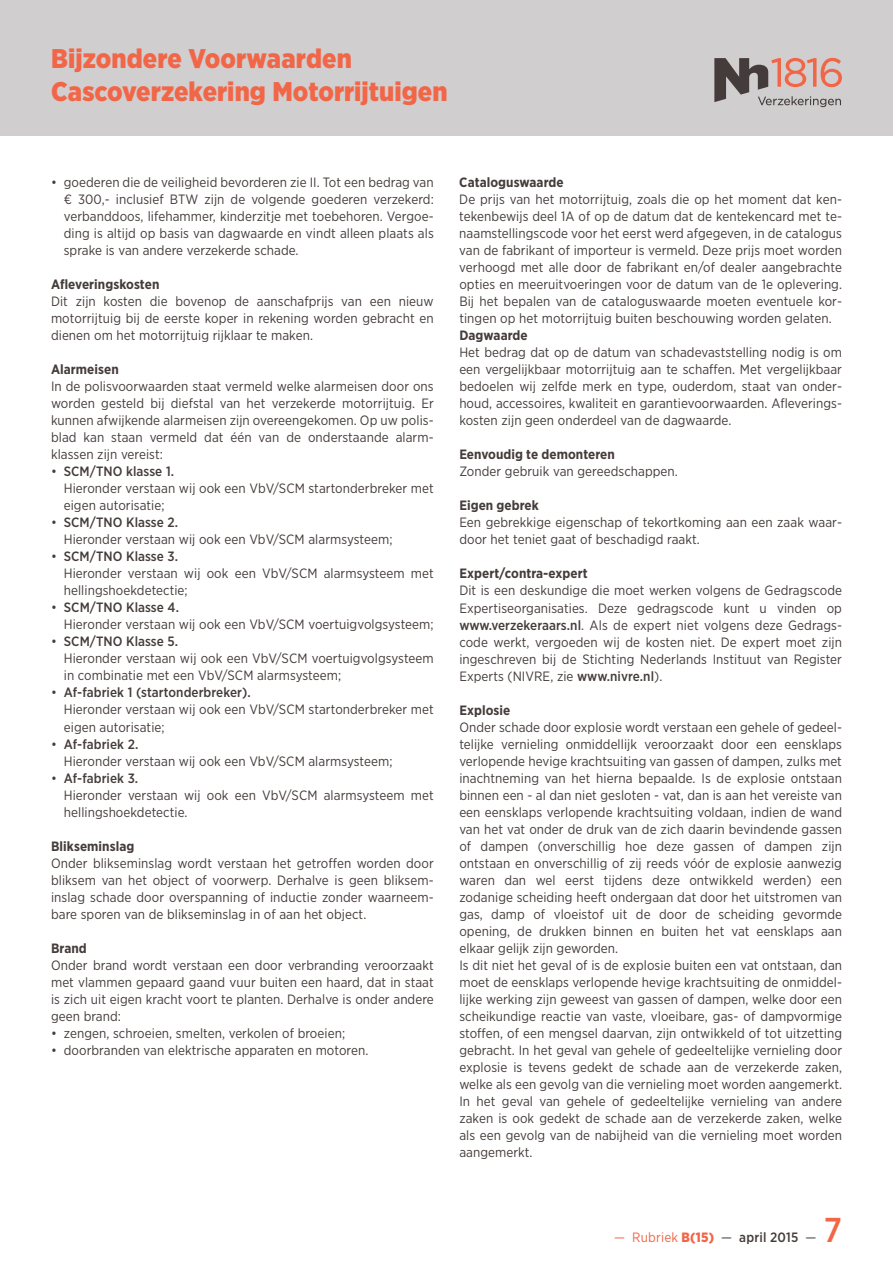
<style>
.page{position:relative;width:893px;height:1263px;background:#fff}
.page>*{position:absolute;margin:0;border:0;box-sizing:border-box;transform-origin:0 0}
.t1{font:500 34.5px "Gotham Narrow";color:#f26648}
.t2{font:900 27px/33px "Gotham Narrow";letter-spacing:.005em;color:#f26648}
.t3{font:13.5px/17px "Gotham Narrow";letter-spacing:.005em;color:#443c3a}
.t4{font:700 13.5px "Gotham Narrow";letter-spacing:.005em;color:#443c3a}
.t5{font:500 13.5px "Gotham Narrow";letter-spacing:.015em;color:#443c3a}
.s1{font-weight:500}
.s2{font-weight:400;color:#f26648}
.s3{font-weight:900;color:#f26648}
.s4{font-weight:400}
</style>
<div class="page">
<div style="left:0;top:0;width:893px;height:136px;background:#d0cece"></div>
<svg style="left:714px;top:58px;width:128px;height:49px"></svg>
<h2 class="t2" style="left:51px;top:41px;width:398px">Bijzondere Voorwaarden<br>Cascoverzekering Motorrijtuigen</h2>
<p class="t3" style="left:64px;top:174px;width:371px;text-align:justify;text-indent:-13px">• goederen die de veiligheid bevorderen zie II. Tot een bedrag van € 300,- inclusief BTW zijn de volgende goederen verzekerd: verbanddoos, lifehammer, kinderzitje met toebehoren. Vergoe&shy;ding is altijd op basis van dagwaarde en vindt alleen plaats als sprake is van andere verzekerde schade.</p>
<p class="t4" style="left:51px;top:276px;width:110px">Afleveringskosten</p>
<p class="t3" style="left:51px;top:293px;width:384px;text-align:justify">Dit zijn kosten die bovenop de aanschafprijs van een nieuw motorrijtuig bij de eerste koper in rekening worden gebracht en dienen om het motorrijtuig rijklaar te maken.</p>
<p class="t4" style="left:51px;top:361px;width:69px">Alarmeisen</p>
<p class="t3" style="left:51px;top:378px;width:384px;text-align:justify">In de polisvoorwaarden staat vermeld welke alarmeisen door ons worden gesteld bij diefstal van het verzekerde motorrijtuig. Er kunnen afwijkende alarmeisen zijn overeengekomen. Op uw polis&shy;blad kan staan vermeld dat één van de onderstaande alarm&shy;klassen zijn vereist:</p>
<p class="t3" style="left:64px;top:463px;width:371px;text-indent:-13px">• <span class="s1">SCM/TNO klasse 1.<br></span>Hieronder verstaan wij ook een VbV/SCM startonderbreker met eigen autorisatie;</p>
<p class="t3" style="left:64px;top:514px;width:330px;text-indent:-13px">• <span class="s1">SCM/TNO Klasse 2.<br></span>Hieronder verstaan wij ook een VbV/SCM alarmsysteem;</p>
<p class="t3" style="left:64px;top:548px;width:371px;text-indent:-13px">• <span class="s1">SCM/TNO Klasse 3.<br></span>Hieronder verstaan wij ook een VbV/SCM alarmsysteem met hellingshoekdetectie;</p>
<p class="t3" style="left:64px;top:599px;width:371px;text-indent:-13px">• <span class="s1">SCM/TNO Klasse 4.<br></span>Hieronder verstaan wij ook een VbV/SCM voertuigvolgsysteem;</p>
<p class="t3" style="left:64px;top:633px;width:371px;text-indent:-13px">• <span class="s1">SCM/TNO Klasse 5.<br></span>Hieronder verstaan wij ook een VbV/SCM voertuigvolgsysteem in combinatie met een VbV/SCM alarmsysteem;</p>
<p class="t3" style="left:64px;top:684px;width:371px;text-indent:-13px">• <span class="s1">Af-fabriek 1 (startonderbreker).<br></span>Hieronder verstaan wij ook een VbV/SCM startonderbreker met eigen autorisatie;</p>
<p class="t3" style="left:64px;top:735px;width:330px;text-indent:-13px">• <span class="s1">Af-fabriek 2.<br></span>Hieronder verstaan wij ook een VbV/SCM alarmsysteem;</p>
<p class="t3" style="left:64px;top:769px;width:371px;text-indent:-13px">• <span class="s1">Af-fabriek 3.<br></span>Hieronder verstaan wij ook een VbV/SCM alarmsysteem met hellingshoekdetectie.</p>
<p class="t4" style="left:51px;top:837px;width:85px">Blikseminslag</p>
<p class="t3" style="left:51px;top:854px;width:384px;text-align:justify">Onder blikseminslag wordt verstaan het getroffen worden door bliksem van het object of voorwerp. Derhalve is geen bliksem&shy;inslag schade door overspanning of inductie zonder waarneem&shy;bare sporen van de blikseminslag in of aan het object.</p>
<p class="t4" style="left:51px;top:939px;width:37px">Brand</p>
<p class="t3" style="left:51px;top:956px;width:384px;text-align:justify">Onder brand wordt verstaan een door verbranding veroorzaakt met vlammen gepaard gaand vuur buiten een haard, dat in staat is zich uit eigen kracht voort te planten. Derhalve is onder andere geen brand:</p>
<p class="t3" style="left:51px;top:1024px;width:296px">• zengen, schroeien, smelten, verkolen of broeien;</p>
<p class="t3" style="left:51px;top:1041px;width:319px">• doorbranden van elektrische apparaten en motoren.</p>
<p class="t4" style="left:459px;top:174px;width:106px">Cataloguswaarde</p>
<p class="t3" style="left:459px;top:191px;width:384px;text-align:justify">De prijs van het motorrijtuig, zoals die op het moment dat ken&shy;tekenbewijs deel 1A of op de datum dat de kentekencard met te&shy;naamstellingscode voor het eerst werd afgegeven, in de catalogus van de fabrikant of importeur is vermeld. Deze prijs moet worden verhoogd met alle door de fabrikant en/of dealer aangebrachte opties en meeruitvoeringen voor de datum van de 1e oplevering.<br>Bij het bepalen van de cataloguswaarde moeten eventuele kor&shy;tingen op het motorrijtuig buiten beschouwing worden gelaten.</p>
<p class="t4" style="left:459px;top:327px;width:70px">Dagwaarde</p>
<p class="t3" style="left:459px;top:344px;width:384px;text-align:justify">Het bedrag dat op de datum van schadevaststelling nodig is om een vergelijkbaar motorrijtuig aan te schaffen. Met vergelijkbaar bedoelen wij zelfde merk en type, ouderdom, staat van onder&shy;houd, accessoires, kwaliteit en garantievoorwaarden. Afleverings&shy;kosten zijn geen onderdeel van de dagwaarde.</p>
<p class="t4" style="left:459px;top:446px;width:157px">Eenvoudig te demonteren</p>
<p class="t3" style="left:459px;top:463px;width:220px">Zonder gebruik van gereedschappen.</p>
<p class="t4" style="left:459px;top:497px;width:81px">Eigen gebrek</p>
<p class="t3" style="left:459px;top:514px;width:384px">Een gebrekkige eigenschap of tekortkoming aan een zaak waar&shy;door het teniet gaat of beschadigd raakt.</p>
<p class="t4" style="left:459px;top:565px;width:130px">Expert/contra-expert</p>
<p class="t3" style="left:459px;top:582px;width:384px;text-align:justify">Dit is een deskundige die moet werken volgens de Gedragscode Expertiseorganisaties. Deze gedragscode kunt u vinden op <span class="s1">www.verzekeraars.nl</span>. Als de expert niet volgens deze Gedrags&shy;code werkt, vergoeden wij de kosten niet. De expert moet zijn ingeschreven bij de Stichting Nederlands Instituut van Register Experts (NIVRE, zie <span class="s1">www.nivre.nl</span>).</p>
<p class="t4" style="left:459px;top:701px;width:53px">Explosie</p>
<p class="t3" style="left:459px;top:718px;width:384px">Onder schade door explosie wordt verstaan een gehele of gedeel&shy;telijke vernieling onmiddellijk veroorzaakt door een eensklaps verlopende hevige krachtsuiting van gassen of dampen, zulks met inachtneming van het hierna bepaalde. Is de explosie ontstaan binnen een - al dan niet gesloten - vat, dan is aan het vereiste van een eensklaps verlopende krachtsuiting voldaan, indien de wand van het vat onder de druk van de zich daarin bevindende gassen of dampen (onverschillig hoe deze gassen of dampen zijn ontstaan en onverschillig of zij reeds vóór de explosie aanwezig waren dan wel eerst tijdens deze ontwikkeld werden) een zodanige scheiding heeft ondergaan dat door het uitstromen van gas, damp of vloeistof uit de door de scheiding gevormde opening, de drukken binnen en buiten het vat eensklaps aan elkaar gelijk zijn geworden.<br>Is dit niet het geval of is de explosie buiten een vat ontstaan, dan moet de eensklaps verlopende hevige krachtsuiting de onmiddel&shy;lijke werking zijn geweest van gassen of dampen, welke door een scheikundige reactie van vaste, vloeibare, gas- of dampvormige stoffen, of een mengsel daarvan, zijn ontwikkeld of tot uitzetting gebracht. In het geval van gehele of gedeeltelijke vernieling door explosie is tevens gedekt de schade aan de verzekerde zaken, welke als een gevolg van die vernieling moet worden aangemerkt.<br>In het geval van gehele of gedeeltelijke vernieling van andere zaken is ook gedekt de schade aan de verzekerde zaken, welke als een gevolg van de nabijheid van die vernieling moet worden aangemerkt.</p>
<p class="t5" style="left:614px;top:1228px;width:204px"><span class="s2">— Rubriek</span> <span class="s3">B(15)</span> <span class="s4">—</span> april 2015 <span class="s4">—</span></p>
<h1 class="t1" style="left:824px;top:1208px;width:20px">7</h1>
</div>
